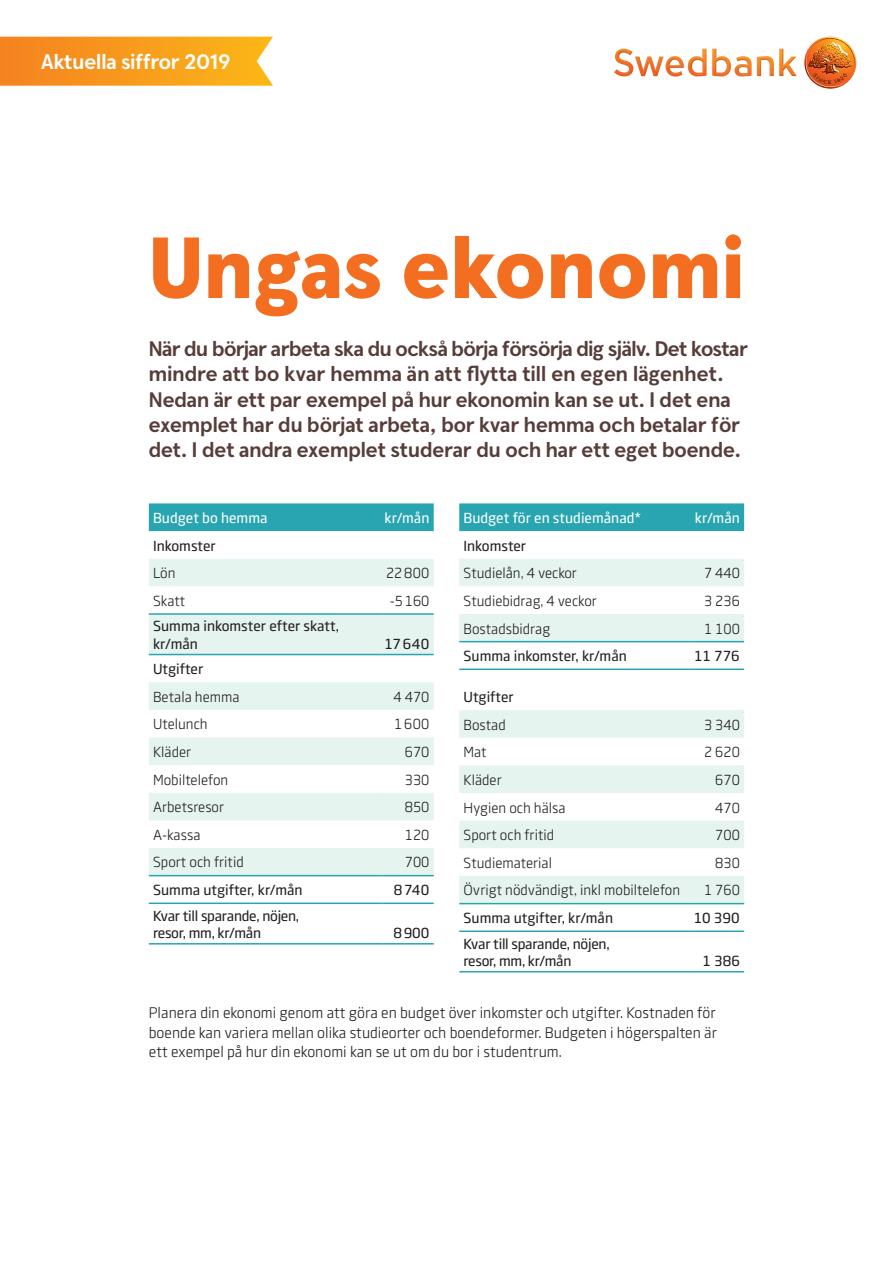
<style>
.page{position:relative;width:893px;height:1263px;background:#fff}
.page>*{position:absolute;margin:0;border:0;box-sizing:border-box;transform-origin:0 0}
.t1{font:900 86.4px "Swedbank Headline";color:#f36e21}
.t2{font:700 21px/25.2px "Swedbank Headline";color:#573d39}
.t3{font:700 21px "Swedbank Headline";color:#fff}
.t4{font:15px/19.5px "Swedbank Sans";color:#231f20;text-align:justify}
.t5{font:14.25px "Swedbank Sans";color:#231f20}
.t6{font:500 14.25px/17.1px "Swedbank Sans";color:#231f20}
.t7{font:500 14.25px/17.1px "Swedbank Sans";letter-spacing:-.02em;color:#231f20}
.t8{font:500 14.25px "Swedbank Sans";color:#fff}
</style>
<div class="page">
<svg style="left:0;top:37px;width:273px;height:49px;background:#f89e23"></svg>
<img style="left:614px;top:49px;width:19px;height:27px">
<img style="left:635px;top:56px;width:28px;height:20px">
<img style="left:666px;top:56px;width:18px;height:20px">
<img style="left:688px;top:49px;width:19px;height:27px">
<img style="left:712px;top:49px;width:19px;height:27px">
<img style="left:734px;top:56px;width:18px;height:20px">
<img style="left:757px;top:56px;width:17px;height:20px">
<img style="left:779px;top:49px;width:18px;height:27px">
<img style="left:805px;top:36px;width:52px;height:53px">
<div style="left:149px;top:503px;width:285px;height:28px;background:#28a5b0"></div>
<svg style="left:149px;top:559px;width:285px;height:151px"></svg>
<svg style="left:149px;top:737px;width:285px;height:138px"></svg>
<hr style="left:149px;top:875px;width:234px;height:1px;background:#28a5b0">
<hr style="left:383px;top:875px;width:51px;height:1px;background:#28a5b0">
<hr style="left:149px;top:902px;width:234px;height:2px;background:#28a5b0">
<hr style="left:383px;top:902px;width:51px;height:2px;background:#28a5b0">
<hr style="left:149px;top:943px;width:234px;height:1px;background:#28a5b0">
<hr style="left:383px;top:943px;width:51px;height:1px;background:#28a5b0">
<hr style="left:149px;top:654px;width:234px;height:1px;background:#28a5b0">
<hr style="left:383px;top:654px;width:51px;height:1px;background:#28a5b0">
<hr style="left:149px;top:613px;width:234px;height:2px;background:#28a5b0">
<hr style="left:383px;top:613px;width:51px;height:2px;background:#28a5b0">
<div style="left:459px;top:503px;width:285px;height:28px;background:#28a5b0"></div>
<svg style="left:459px;top:559px;width:285px;height:344px;fill:#e5f4ee"></svg>
<svg style="left:459px;top:586px;width:285px;height:28px"></svg>
<hr style="left:459px;top:903px;width:234px;height:1px;background:#28a5b0">
<hr style="left:693px;top:903px;width:51px;height:1px;background:#28a5b0">
<hr style="left:459px;top:641px;width:234px;height:1px;background:#28a5b0">
<hr style="left:693px;top:641px;width:51px;height:1px;background:#28a5b0">
<hr style="left:459px;top:668px;width:234px;height:2px;background:#28a5b0">
<hr style="left:693px;top:668px;width:51px;height:2px;background:#28a5b0">
<hr style="left:459px;top:930px;width:234px;height:2px;background:#28a5b0">
<hr style="left:693px;top:930px;width:51px;height:2px;background:#28a5b0">
<hr style="left:459px;top:971px;width:234px;height:1px;background:#28a5b0">
<hr style="left:693px;top:971px;width:51px;height:1px;background:#28a5b0">
<h2 class="t3" style="left:41px;top:50px;width:191px">Aktuella siffror 2019</h2>
<h1 class="t1" style="left:149px;top:215px;width:597px">Ungas ekonomi</h1>
<p class="t2" style="left:149px;top:337px;width:601px">När du börjar arbeta ska du också börja försörja dig själv. Det kostar mindre att bo kvar hemma än att flytta till en egen lägenhet.<br>Nedan är ett par exempel på hur ekonomin kan se ut. I det ena exemplet har du börjat arbeta, bor kvar hemma och betalar för det. I det andra exemplet studerar du och har ett eget boende.</p>
<p class="t8" style="left:153px;top:509px;width:116px">Budget bo hemma</p>
<p class="t8" style="left:385px;top:509px;width:46px">kr/mån</p>
<p class="t6" style="left:153px;top:537px;width:64px">Inkomster</p>
<p class="t5" style="left:153px;top:565px;width:24px">Lön</p>
<p class="t5" style="left:386px;top:565px;width:45px">22800</p>
<p class="t5" style="left:153px;top:592px;width:34px">Skatt</p>
<p class="t5" style="left:390px;top:592px;width:41px">-5160</p>
<p class="t6" style="left:153px;top:618px;width:188px">Summa inkomster efter skatt, kr/mån</p>
<p class="t6" style="left:385px;top:635px;width:46px">17640</p>
<p class="t6" style="left:153px;top:660px;width:52px">Utgifter</p>
<p class="t5" style="left:153px;top:688px;width:88px">Betala hemma</p>
<p class="t5" style="left:394px;top:688px;width:37px">4 470</p>
<p class="t5" style="left:153px;top:716px;width:56px">Utelunch</p>
<p class="t5" style="left:394px;top:716px;width:37px">1600</p>
<p class="t5" style="left:153px;top:743px;width:40px">Kläder</p>
<p class="t5" style="left:405px;top:743px;width:26px">670</p>
<p class="t5" style="left:153px;top:771px;width:77px">Mobiltelefon</p>
<p class="t5" style="left:405px;top:771px;width:26px">330</p>
<p class="t5" style="left:153px;top:799px;width:73px">Arbetsresor</p>
<p class="t5" style="left:405px;top:799px;width:26px">850</p>
<p class="t5" style="left:153px;top:826px;width:49px">A-kassa</p>
<p class="t5" style="left:405px;top:826px;width:26px">120</p>
<p class="t5" style="left:153px;top:854px;width:92px">Sport och fritid</p>
<p class="t5" style="left:405px;top:854px;width:26px">700</p>
<p class="t6" style="left:153px;top:881px;width:151px">Summa utgifter, kr/mån</p>
<p class="t6" style="left:394px;top:881px;width:37px">8740</p>
<p class="t7" style="left:153px;top:907px;width:148px">Kvar till sparande, nöjen, resor, mm, kr/mån</p>
<p class="t6" style="left:393px;top:924px;width:38px">8900</p>
<p class="t8" style="left:463px;top:509px;width:179px">Budget för en studiemånad*</p>
<p class="t8" style="left:695px;top:509px;width:46px">kr/mån</p>
<p class="t6" style="left:463px;top:537px;width:64px">Inkomster</p>
<p class="t5" style="left:463px;top:565px;width:115px">Studielån, 4 veckor</p>
<p class="t5" style="left:704px;top:565px;width:37px">7 440</p>
<p class="t5" style="left:463px;top:592px;width:135px">Studiebidrag, 4 veckor</p>
<p class="t5" style="left:704px;top:592px;width:37px">3 236</p>
<p class="t5" style="left:463px;top:620px;width:88px">Bostadsbidrag</p>
<p class="t5" style="left:704px;top:620px;width:37px">1 100</p>
<p class="t6" style="left:463px;top:647px;width:165px">Summa inkomster, kr/mån</p>
<p class="t6" style="left:694px;top:647px;width:47px">11 776</p>
<p class="t6" style="left:463px;top:688px;width:52px">Utgifter</p>
<p class="t5" style="left:463px;top:716px;width:44px">Bostad</p>
<p class="t5" style="left:704px;top:716px;width:37px">3 340</p>
<p class="t5" style="left:463px;top:744px;width:25px">Mat</p>
<p class="t5" style="left:704px;top:744px;width:37px">2 620</p>
<p class="t5" style="left:463px;top:771px;width:40px">Kläder</p>
<p class="t5" style="left:715px;top:771px;width:26px">670</p>
<p class="t5" style="left:463px;top:799px;width:104px">Hygien och hälsa</p>
<p class="t5" style="left:715px;top:799px;width:26px">470</p>
<p class="t5" style="left:463px;top:827px;width:92px">Sport och fritid</p>
<p class="t5" style="left:715px;top:827px;width:26px">700</p>
<p class="t5" style="left:463px;top:854px;width:90px">Studiematerial</p>
<p class="t5" style="left:715px;top:854px;width:26px">830</p>
<p class="t5" style="left:463px;top:882px;width:218px">Övrigt nödvändigt, inkl mobiltelefon</p>
<p class="t5" style="left:704px;top:882px;width:37px">1 760</p>
<p class="t6" style="left:463px;top:909px;width:151px">Summa utgifter, kr/mån</p>
<p class="t6" style="left:694px;top:909px;width:48px">10 390</p>
<p class="t7" style="left:463px;top:935px;width:148px">Kvar till sparande, nöjen, resor, mm, kr/mån</p>
<p class="t6" style="left:702px;top:952px;width:39px">1 386</p>
<p class="t4" style="left:149px;top:1003px;width:570px">Planera din ekonomi genom att göra en budget över inkomster och utgifter. Kostnaden för boende kan variera mellan olika studieorter och boendeformer. Budgeten i högerspalten är ett exempel på hur din ekonomi kan se ut om du bor i studentrum.</p>
</div>
